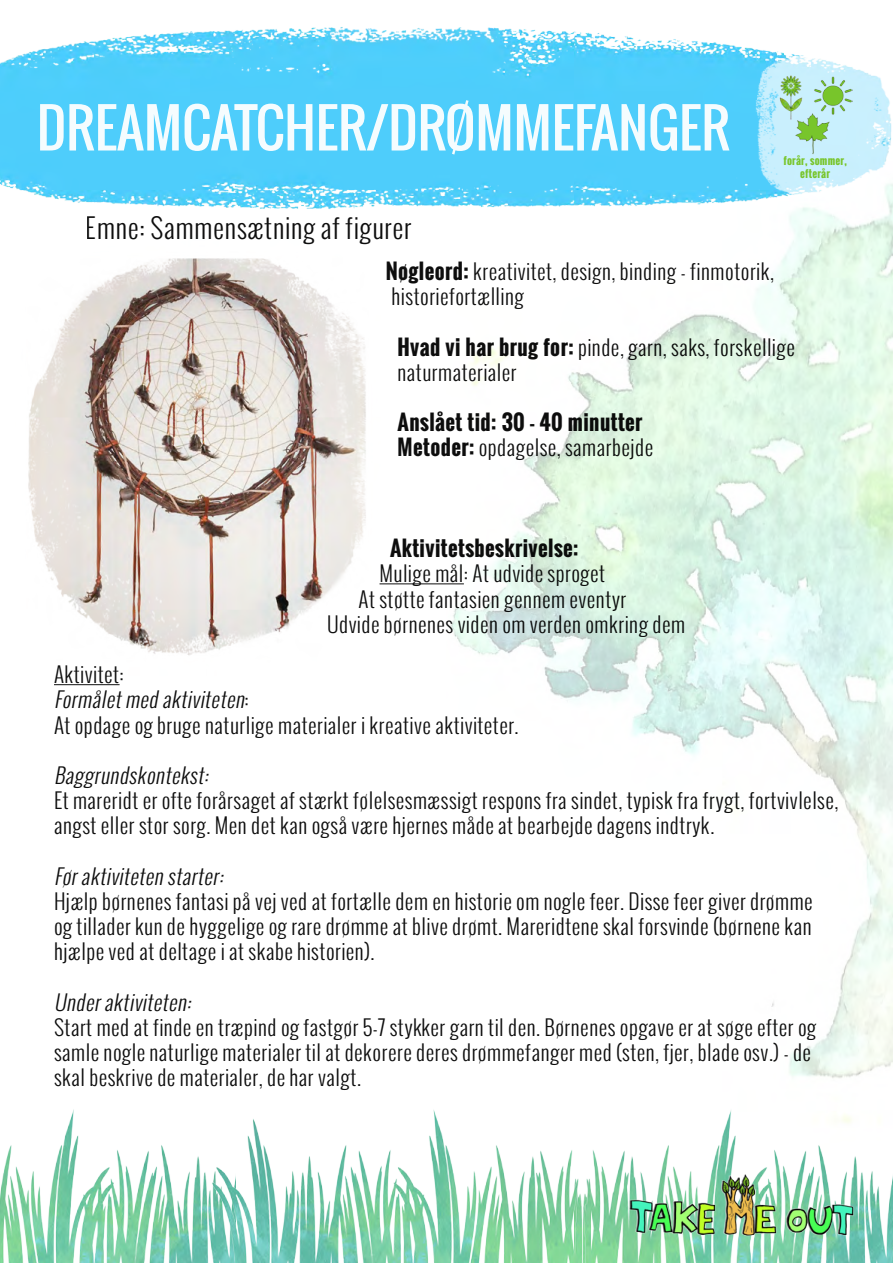
<style>
.page{position:relative;width:893px;height:1263px;background:#fff}
.page>*{position:absolute;margin:0;border:0;box-sizing:border-box;transform-origin:0 0}
.t1{font:52.95px "Oswald";color:#fff}
.t2{font:300 27px "Oswald";letter-spacing:.02em;color:#000}
.t3{font:300 21px/25.2px "Oswald";letter-spacing:.02em;color:#000}
.t4{font:700 21px/25.2px "Oswald";letter-spacing:.02em;color:#000}
.t5{font:italic 300 21px "Oswald";color:#000}
.t6{font:700 10.5px/12.6px "Oswald";letter-spacing:.02em;color:#78c52b;text-align:center}
.s1{font-weight:700}
.s2{font-weight:300}
.s3{font-style:italic}
</style>
<div class="page">
<img style="left:446px;top:211px;width:447px;height:867px">
<img style="left:0;top:1109px;width:211px;height:154px">
<img style="left:590px;top:1110px;width:303px;height:153px">
<img style="left:211px;top:1110px;width:379px;height:153px">
<img style="left:0;top:27px;width:893px;height:184px">
<img style="left:754px;top:44px;width:139px;height:163px">
<img style="left:28px;top:258px;width:353px;height:397px">
<hr style="left:380px;top:584px;width:84px;height:1px;background:#000">
<hr style="left:54px;top:684px;width:66px;height:1px;background:#000">
<img style="left:628px;top:1171px;width:227px;height:69px">
<img style="left:774px;top:74px;width:36px;height:46px">
<img style="left:793px;top:111px;width:38px;height:45px">
<img style="left:814px;top:75px;width:38px;height:41px">
<h1 class="t1" style="left:37px;top:88px;width:695px">DREAMCATCHER/DRØMMEFANGER</h1>
<p class="t2" style="left:86px;top:210px;width:327px">Emne: Sammensætning af figurer</p>
<p class="t6" style="left:783px;top:154px;width:65px">forår, sommer, efterår</p>
<p class="t3" style="left:386px;top:258px;width:390px"><span class="s1">Nøgleord:</span> kreativitet, design, binding - finmotorik, historiefortælling</p>
<p class="t3" style="left:397px;top:334px;width:399px"><span class="s1">Hvad vi har brug for:</span> pinde, garn, saks, forskellige naturmaterialer</p>
<p class="t4" style="left:397px;top:410px;width:257px">Anslået tid: 30 - 40 minutter<br>Metoder: <span class="s2">opdagelse, samarbejde</span></p>
<p class="t4" style="left:390px;top:536px;width:190px">Aktivitetsbeskrivelse:</p>
<p class="t3" style="left:380px;top:561px;width:227px">Mulige mål: At udvide sproget</p>
<p class="t3" style="left:359px;top:586px;width:269px">At støtte fantasien gennem eventyr</p>
<p class="t3" style="left:327px;top:611px;width:360px">Udvide børnenes viden om verden omkring dem</p>
<p class="t3" style="left:54px;top:662px;width:466px">Aktivitet:<br><span class="s3">Formåletmed aktiviteten</span>:<br>At opdage og bruge naturlige materialer i kreative aktiviteter.</p>
<p class="t5" style="left:54px;top:761px;width:161px">Baggrundskontekst:</p>
<p class="t3" style="left:54px;top:788px;width:786px">Et mareridt er ofte forårsaget af stærkt følelsesmæssigt respons fra sindet, typisk fra frygt, fortvivlelse, angst eller stor sorg. Men det kan også være hjernes måde at bearbejde dagens indtryk.</p>
<p class="t5" style="left:54px;top:862px;width:176px">Føraktiviteten starter:</p>
<p class="t3" style="left:54px;top:888px;width:760px;text-align:justify">Hjælp børnenes fantasi på vej ved at fortælle dem en historie om nogle feer. Disse feer giver drømme og tillader kun de hyggelige og rare drømme at blive drømt. Mareridtene skal forsvinde (børnene kan hjælpe ved at deltage i at skabe historien).</p>
<p class="t5" style="left:54px;top:988px;width:144px">Underaktiviteten:</p>
<p class="t3" style="left:54px;top:1014px;width:764px">Start med at finde en træpind og fastgør 5-7 stykker garn til den. Børnenes opgave er at søge efter og samle nogle naturlige materialer til at dekorere deres drømmefanger med (sten, fjer, blade osv.) - de skal beskrive de materialer, de har valgt.</p>
</div>
